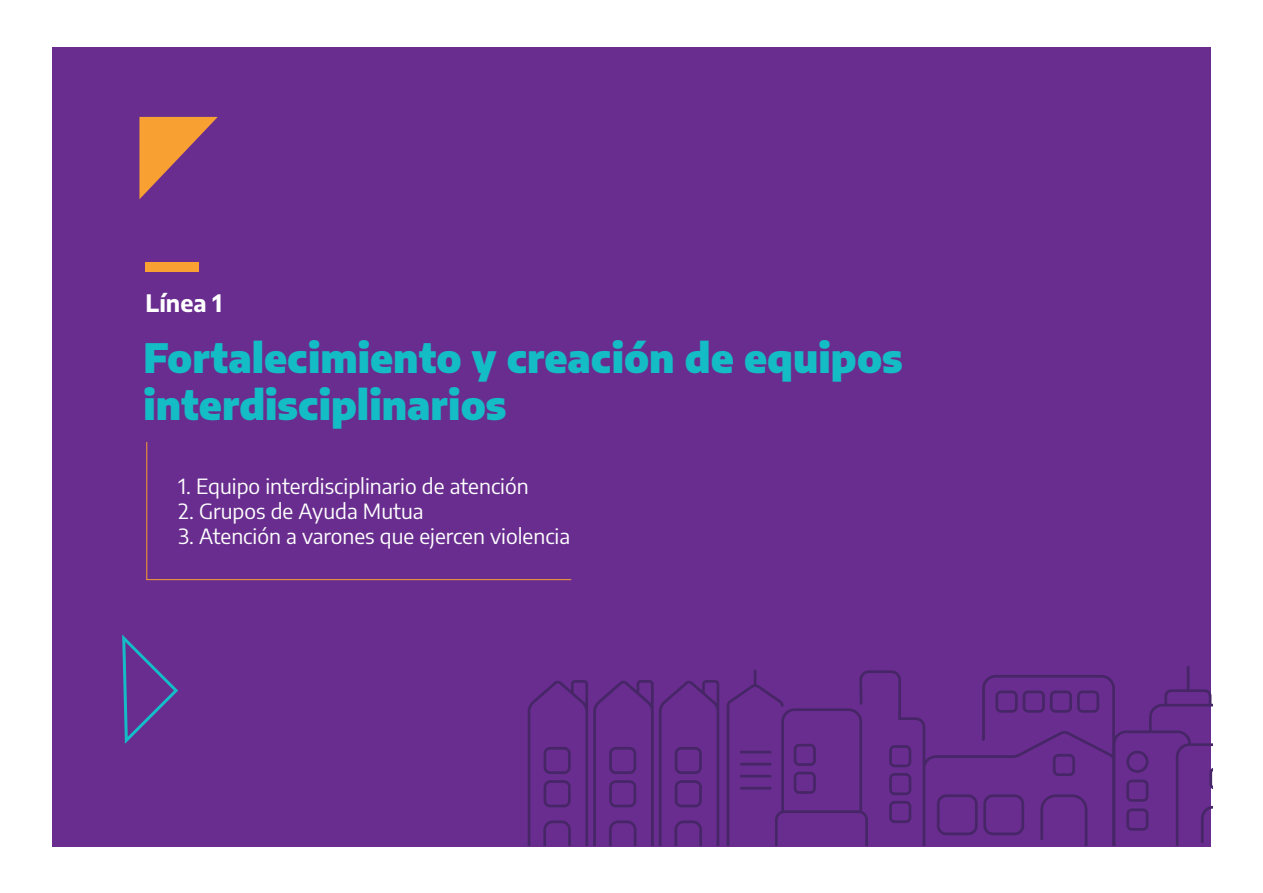
<style>
.page{position:relative;width:1263px;height:893px;background:#fff}
.page>*{position:absolute;margin:0;border:0;box-sizing:border-box;transform-origin:0 0}
.t1{font:900 39.75px/47.7px "Encode Sans";color:#14bcc5}
.t2{font:700 23.55px "Encode Sans";color:#fff}
.t3{font:21px "Encode Sans";color:#fff}
</style>
<div class="page">
<div style="left:52px;top:47px;width:1158px;height:799px;background:#692d8f"></div>
<svg style="left:122px;top:634px;width:56px;height:110px"></svg>
<svg style="left:139px;top:117px;width:79px;height:82px"></svg>
<div style="left:146px;top:262px;width:53px;height:10px;background:#f8a031"></div>
<svg style="left:528px;top:680px;width:191px;height:165px"></svg>
<svg style="left:727px;top:666px;width:485px;height:179px"></svg>
<svg style="left:146px;top:442px;width:426px;height:138px"></svg>
<p class="t2" style="left:146px;top:286px;width:78px">Línea 1</p>
<h1 class="t1" style="left:143px;top:331px;width:761px">Fortalecimiento y creación de equipos interdisciplinarios</h1>
<p class="t3" style="left:179px;top:471px;width:352px">1. Equipo interdisciplinario de atención</p>
<p class="t3" style="left:179px;top:496px;width:247px">2. Grupos de Ayuda Mutua</p>
<p class="t3" style="left:179px;top:522px;width:393px">3. Atención a varones que ejercen violencia</p>
</div>
